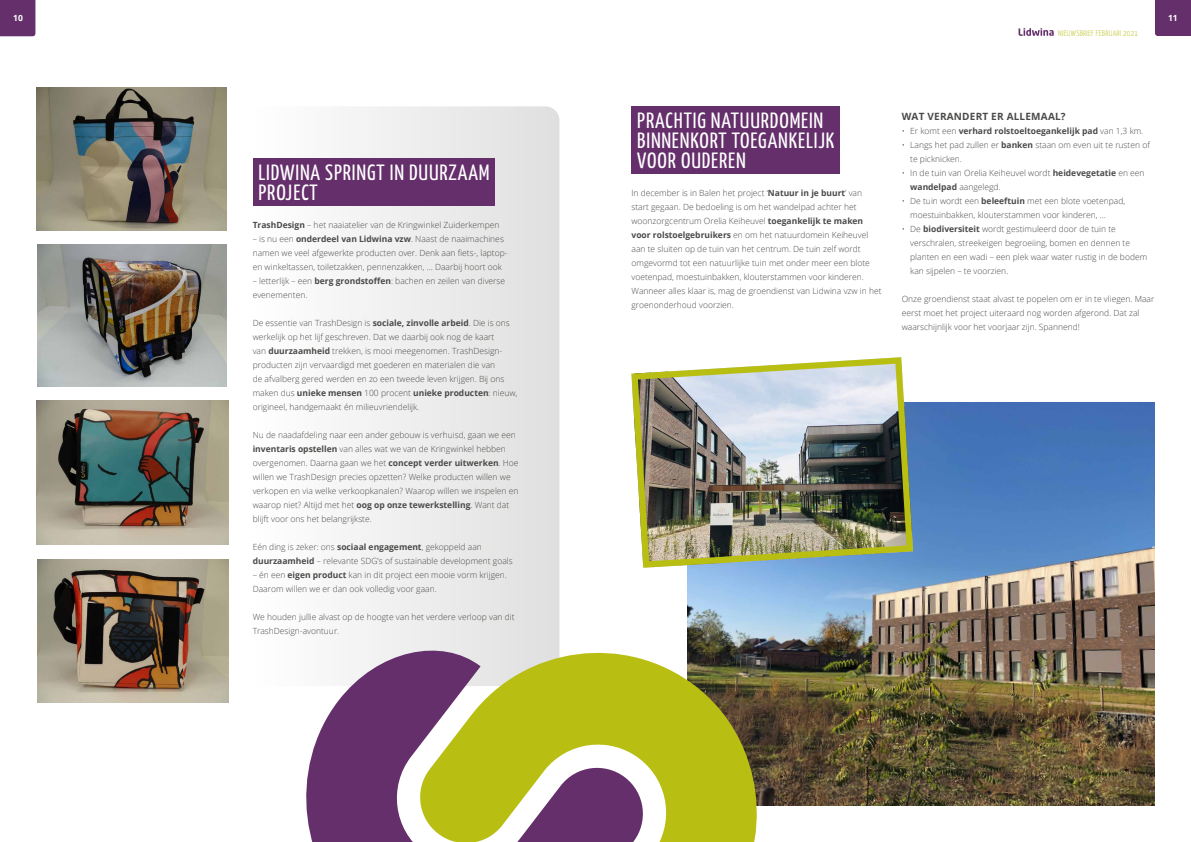
<style>
.page{position:relative;width:1191px;height:842px;background:#fff}
.page>*{position:absolute;margin:0;border:0;box-sizing:border-box;transform-origin:0 0}
.t1{font:22px/20px "Yanone Kaffeesatz";letter-spacing:.04em;color:#fff}
.t2{font:700 10px "Open Sans";letter-spacing:.02em;color:#4a4a49}
.t3{font:300 8.5px/14px "Open Sans";color:#4a4a49}
.t4{font:700 8.5px "Open Sans";color:#4a4a49}
.t5{font:700 8.5px "Open Sans";color:#fff}
.t6{font:300 8px "Yanone Kaffeesatz";letter-spacing:.04em;color:#b9be13}
.s1{font-weight:700}
.s2{font-weight:300;color:#652f6b}
.s3{font-weight:300}
.s4{color:#652f6b}
</style>
<div class="page">
<img style="left:687px;top:403px;width:468px;height:402px">
<svg style="left:36px;top:106px;width:523px;height:580px"></svg>
<svg style="left:287px;top:637px;width:127px;height:205px;fill:#652f6b"></svg>
<svg style="left:414px;top:632px;width:362px;height:210px;fill:#b9be14"></svg>
<div style="left:253px;top:158px;width:241px;height:48px;background:#652f6b"></div>
<img style="left:36px;top:400px;width:192px;height:144px">
<img style="left:37px;top:560px;width:191px;height:143px">
<img style="left:36px;top:87px;width:191px;height:143px">
<img style="left:37px;top:244px;width:190px;height:143px">
<div style="left:631px;top:106px;width:208px;height:68px;background:#652f6b"></div>
<img style="left:631px;top:357px;width:285px;height:214px">
<svg style="left:0;top:0;width:35px;height:36px"></svg>
<svg style="left:1155px;top:0;width:36px;height:36px"></svg>
<svg style="left:1018px;top:28px;width:35px;height:8px"></svg>
<p class="t5" style="left:13px;top:12px;width:11px">10</p>
<p class="t5" style="left:1168px;top:12px;width:11px">11</p>
<p class="t6" style="left:1058px;top:27px;width:81px">NIEUWSBRIEF FEBRUARI 2021</p>
<h1 class="t1" style="left:258px;top:161px;width:233px">LIDWINA SPRINGT IN DUURZAAM<br>PROJECT</h1>
<p class="t3" style="left:253px;top:218px;width:248px"><span class="s1">TrashDesign</span> – het naaiatelier van de Kringwinkel Zuiderkempen</p>
<p class="t3" style="left:253px;top:232px;width:256px">– is nu een <span class="s1">onderdeel van Lidwina vzw</span>. Naast de naaimachines namen we veel afgewerkte producten over. Denk aan fiets-, laptop&shy;en winkeltassen, toiletzakken, pennenzakken, … Daarbij hoort ook</p>
<p class="t3" style="left:253px;top:274px;width:254px">– letterlijk – een <span class="s1">berg grondstoffen</span>: bachen en zeilen van diverse evenementen.</p>
<p class="t3" style="left:253px;top:316px;width:266px">De essentie van TrashDesign is <span class="s1">sociale, zinvolle arbeid</span>. Die is ons werkelijk op het lijf geschreven. Dat we daarbij ook nog de kaart<br>van <span class="s1">duurzaamheid</span> trekken, is mooi meegenomen. TrashDesign&shy;producten zijn vervaardigd met goederen en materialen die van<br>de afvalberg gered werden en zo een tweede leven krijgen. Bij ons maken dus <span class="s1">unieke mensen</span> 100 procent <span class="s1">unieke producten</span>: nieuw, origineel, handgemaakt én milieuvriendelijk.</p>
<p class="t3" style="left:253px;top:428px;width:267px">Nu de naadafdeling naar een ander gebouw is verhuisd, gaan we een <span class="s1">inventaris opstellen</span> van alles wat we van de Kringwinkel hebben overgenomen. Daarna gaan we het <span class="s1">concept verder uitwerken</span>. Hoe willen we TrashDesign precies opzetten? Welke producten willen we verkopen en via welke verkoopkanalen? Waarop willen we inspelen en waarop niet? Altijd met het <span class="s1">oog op onze tewerkstelling</span>. Want dat blijft voor ons het belangrijkste.</p>
<p class="t3" style="left:253px;top:540px;width:261px">Eén ding is zeker: ons <span class="s1">sociaal engagement</span>, gekoppeld aan <span class="s1">duurzaamheid</span> – relevante SDG’s of sustainable development goals</p>
<p class="t3" style="left:253px;top:568px;width:256px">– én een <span class="s1">eigen product</span> kan in dit project een mooie vorm krijgen.<br>Daarom willen we er dan ook volledig voor gaan.</p>
<p class="t3" style="left:253px;top:610px;width:263px">We houden jullie alvast op de hoogte van het verdere verloop van dit<br>TrashDesign-avontuur.</p>
<h1 class="t1" style="left:637px;top:109px;width:199px">PRACHTIG NATUURDOMEIN<br>BINNENKORT TOEGANKELIJK<br>VOOR OUDEREN</h1>
<p class="t3" style="left:631px;top:186px;width:251px">In december is in Balen het project ‘<span class="s1">Natuur in je buurt</span>’ van start gegaan. De bedoeling is om het wandelpad achter het woonzorgcentrum Orelia Keiheuvel <span class="s1">toegankelijk te maken voor rolstoelgebruikers</span> en om het natuurdomein Keiheuvel aan te sluiten op de tuin van het centrum. De tuin zelf wordt omgevormd tot een natuurlijke tuin met onder meer een blote voetenpad, moestuinbakken, klouterstammen voor kinderen.<br>Wanneer alles klaar is, mag de groendienst van Lidwina vzw in het groenonderhoud voorzien.</p>
<p class="t2" style="left:901px;top:109px;width:165px">WAT VERANDERT ER ALLEMAAL?</p>
<p class="t4" style="left:901px;top:125px;width:243px"><span class="s2">•</span> <span class="s3">Er komt een</span> verhard rolstoeltoegankelijk pad <span class="s3">van 1,3 km.</span></p>
<p class="t3" style="left:910px;top:137px;width:241px;text-indent:-8px"><span class="s4">•</span> Langs het pad zullen er <span class="s1">banken</span> staan om even uit te rusten of te picknicken.</p>
<p class="t3" style="left:910px;top:165px;width:236px;text-indent:-8px"><span class="s4">•</span> In de tuin van Orelia Keiheuvel wordt <span class="s1">heidevegetatie</span> en een <span class="s1">wandelpad</span> aangelegd.</p>
<p class="t3" style="left:910px;top:193px;width:216px;text-indent:-8px"><span class="s4">•</span> De tuin wordt een <span class="s1">beleeftuin</span> met een blote voetenpad, moestuinbakken, klouterstammen voor kinderen, …</p>
<p class="t3" style="left:910px;top:221px;width:238px;text-indent:-8px"><span class="s4">•</span> De <span class="s1">biodiversiteit</span> wordt gestimuleerd door de tuin te verschralen, streekeigen begroeiing, bomen en dennen te planten en een wadi – een plek waar water rustig in de bodem kan sijpelen – te voorzien.</p>
<p class="t3" style="left:901px;top:291px;width:254px">Onze groendienst staat alvast te popelen om er in te vliegen. Maar eerst moet het project uiteraard nog worden afgerond. Dat zal waarschijnlijk voor het voorjaar zijn. Spannend!</p>
</div>
